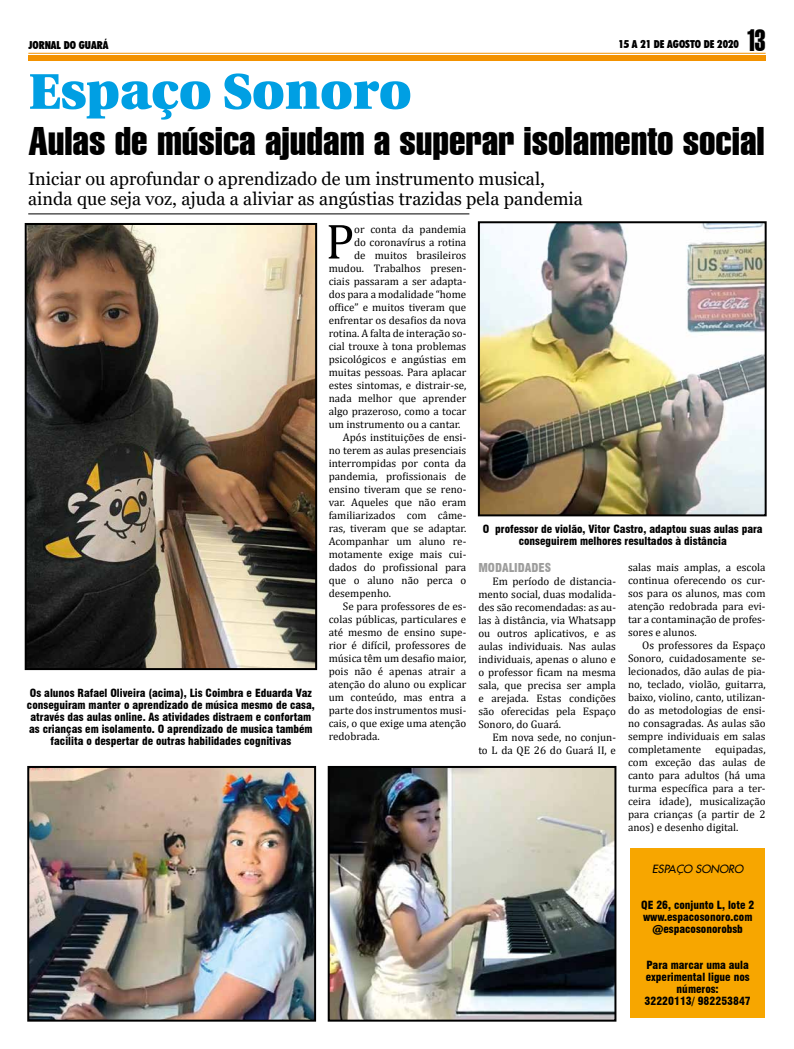
<style>
.page{position:relative;width:794px;height:1049px;background:#fff}
.page>*{position:absolute;margin:0;border:0;box-sizing:border-box;transform-origin:0 0}
.t1{font:900 50px "Utopia";color:#009fe3}
.t2{font:50px "Cambria";color:#000}
.t3{font:39px "Swiss 911 BT Extra Compressed";color:#000;scale:1.25 1}
.t4{font:29.6px "Swiss 911 BT Extra Compressed";color:#000}
.t5{font:18px/20px "Georgia";color:#000}
.t6{font:900 condensed 12px "Swiss 721 BT";color:#9d9d9c}
.t7{font:11px/13px "Cambria";color:#000;text-align:justify}
.t8{font:900 condensed 11px/12px "Swiss 721 BT";color:#000;text-align:center}
.t9{font:900 condensed 11px "Futura BT";color:#000}
.t10{font:italic 11px "Futura 2";color:#000}
</style>
<div class="page">
<div style="left:28px;top:55px;width:737px;height:6px;background:#f39200"></div>
<hr style="left:28px;top:53px;width:737px;height:1px;background:#f39200">
<div style="left:630px;top:848px;width:134px;height:169px;background:#f7a600"></div>
<hr style="left:28px;top:214px;width:441px;height:1px;background:#000">
<img style="left:27px;top:765px;width:290px;height:257px">
<img style="left:477px;top:221px;width:290px;height:296px">
<img style="left:24px;top:223px;width:294px;height:448px">
<img style="left:327px;top:765px;width:290px;height:257px">
<p class="t9" style="left:28px;top:38px;width:82px">JORNAL DO GUARÁ</p>
<p class="t9" style="left:618px;top:37px;width:122px">15 A 21 DE AGOSTO DE 2020</p>
<h3 class="t4" style="left:746px;top:24px;width:21px">13</h3>
<h1 class="t1" style="left:28px;top:63px;width:385px">Espaço Sonoro</h1>
<h2 class="t3" style="left:28px;top:119px;width:590px">Aulas de música ajudam a superar isolamento social</h2>
<h3 class="t5" style="left:28px;top:169px;width:556px">Iniciar ou aprofundar o aprendizado de um instrumento musical, ainda que seja voz, ajuda a aliviar as angústias trazidas pela pandemia</h3>
<p class="t8" style="left:27px;top:687px;width:289px">Os alunos Rafael Oliveira (acima), Lis Coimbra e Eduarda Vaz conseguiram manter o aprendizado de música mesmo de casa, através das aulas online. As atividades distraem e confortam as crianças em isolamento. O aprendizado de musica também facilita o despertar de outras habilidades cognitivas</p>
<h1 class="t2" style="left:326px;top:212px;width:30px">P</h1>
<p class="t7" style="left:354px;top:222px;width:114px">or conta da pandemia</p>
<p class="t7" style="left:354px;top:235px;width:114px">do coronavírus a rotina</p>
<p class="t7" style="left:354px;top:248px;width:114px">de muitos brasileiros</p>
<p class="t7" style="left:329px;top:261px;width:139px">mudou. Trabalhos presen-</p>
<p class="t7" style="left:329px;top:274px;width:139px">ciais passaram a ser adapta-</p>
<p class="t7" style="left:329px;top:287px;width:139px">dos para a modalidade “home</p>
<p class="t7" style="left:329px;top:300px;width:139px">office” e muitos tiveram que</p>
<p class="t7" style="left:329px;top:313px;width:139px">enfrentar os desafios da nova</p>
<p class="t7" style="left:329px;top:326px;width:139px">rotina. A falta de interação so-</p>
<p class="t7" style="left:329px;top:339px;width:139px">cial trouxe à tona problemas</p>
<p class="t7" style="left:329px;top:352px;width:139px">psicológicos e angústias em</p>
<p class="t7" style="left:329px;top:365px;width:139px">muitas pessoas. Para aplacar</p>
<p class="t7" style="left:329px;top:378px;width:139px">estes sintomas, e distrair-se,</p>
<p class="t7" style="left:329px;top:391px;width:139px">nada melhor que aprender</p>
<p class="t7" style="left:329px;top:404px;width:139px">algo prazeroso, como a tocar</p>
<p class="t7" style="left:329px;top:417px;width:133px">um instrumento ou a cantar.</p>
<p class="t7" style="left:343px;top:430px;width:125px">Após instituições de ensi-</p>
<p class="t7" style="left:329px;top:443px;width:139px">no terem as aulas presenciais</p>
<p class="t7" style="left:329px;top:456px;width:139px">interrompidas por conta da</p>
<p class="t7" style="left:329px;top:469px;width:139px">pandemia, profissionais de</p>
<p class="t7" style="left:329px;top:482px;width:139px">ensino tiveram que se reno-</p>
<p class="t7" style="left:329px;top:495px;width:139px">var. Aqueles que não eram</p>
<p class="t7" style="left:329px;top:508px;width:139px">familiarizados com câme-</p>
<p class="t7" style="left:329px;top:521px;width:139px">ras, tiveram que se adaptar.</p>
<p class="t7" style="left:329px;top:534px;width:139px">Acompanhar um aluno re-</p>
<p class="t7" style="left:329px;top:547px;width:139px">motamente exige mais cui-</p>
<p class="t7" style="left:329px;top:560px;width:139px">dados do profissional para</p>
<p class="t7" style="left:329px;top:573px;width:139px">que o aluno não perca o</p>
<p class="t7" style="left:329px;top:586px;width:64px">desempenho.</p>
<p class="t7" style="left:343px;top:599px;width:125px">Se para professores de es-</p>
<p class="t7" style="left:329px;top:612px;width:139px">colas públicas, particulares e</p>
<p class="t7" style="left:329px;top:625px;width:139px">até mesmo de ensino supe-</p>
<p class="t7" style="left:329px;top:638px;width:139px">rior é difícil, professores de</p>
<p class="t7" style="left:329px;top:651px;width:139px">música têm um desafio maior,</p>
<p class="t7" style="left:329px;top:664px;width:139px">pois não é apenas atrair a</p>
<p class="t7" style="left:329px;top:677px;width:139px">atenção do aluno ou explicar</p>
<p class="t7" style="left:329px;top:690px;width:139px">um conteúdo, mas entra a</p>
<p class="t7" style="left:329px;top:703px;width:139px">parte dos instrumentos musi-</p>
<p class="t7" style="left:329px;top:716px;width:139px">cais, o que exige uma atenção</p>
<p class="t7" style="left:329px;top:729px;width:53px">redobrada.</p>
<p class="t8" style="left:483px;top:523px;width:281px">O professor de violão, Vitor Castro, adaptou suas aulas para conseguirem melhores resultados à distância</p>
<p class="t6" style="left:478px;top:560px;width:74px">MODALIDADES</p>
<p class="t7" style="left:478px;top:575px;width:139px;text-indent:14px">Em período de distancia&shy;mento social, duas modalida&shy;des são recomendadas: as au&shy;las à distância, via Whatsapp ou outros aplicativos, e as aulas individuais. Nas aulas individuais, apenas o aluno e o professor ficam na mesma sala, que precisa ser ampla e arejada. Estas condições são oferecidas pela Espaço Sonoro, do Guará.</p>
<p class="t7" style="left:478px;top:731px;width:139px;text-align:right">Em nova sede, no conjun-<br>to L da QE 26 do Guará II, e</p>
<p class="t7" style="left:628px;top:561px;width:139px">salas mais amplas, a escola continua oferecendo os cur&shy;sos para os alunos, mas com atenção redobrada para evi&shy;tar a contaminação de profes&shy;sores e alunos.</p>
<p class="t7" style="left:628px;top:639px;width:139px;text-indent:14px">Os professores da Espaço Sonoro, cuidadosamente se&shy;lecionados, dão aulas de pia&shy;no, teclado, violão, guitarra, baixo, violino, canto, utilizan&shy;do as metodologias de ensi&shy;no consagradas. As aulas são sempre individuais em salas completamente</p>
<p class="t7" style="left:628px;top:743px;width:139px;text-indent:87px">equipadas, com exceção das aulas de canto para adultos (há uma turma específica para a ter&shy;ceira idade), musicalização para crianças (a partir de 2 anos) e desenho digital.</p>
<p class="t10" style="left:652px;top:861px;width:93px">ESPAÇO SONORO</p>
<p class="t8" style="left:641px;top:899px;width:115px">QE 26, conjunto L, lote 2 www.espacosonoro.com @espacosonorobsb</p>
<p class="t8" style="left:644px;top:959px;width:108px">Para marcar uma aula experimental ligue nos números:<br>32220113/ 982253847</p>
</div>
